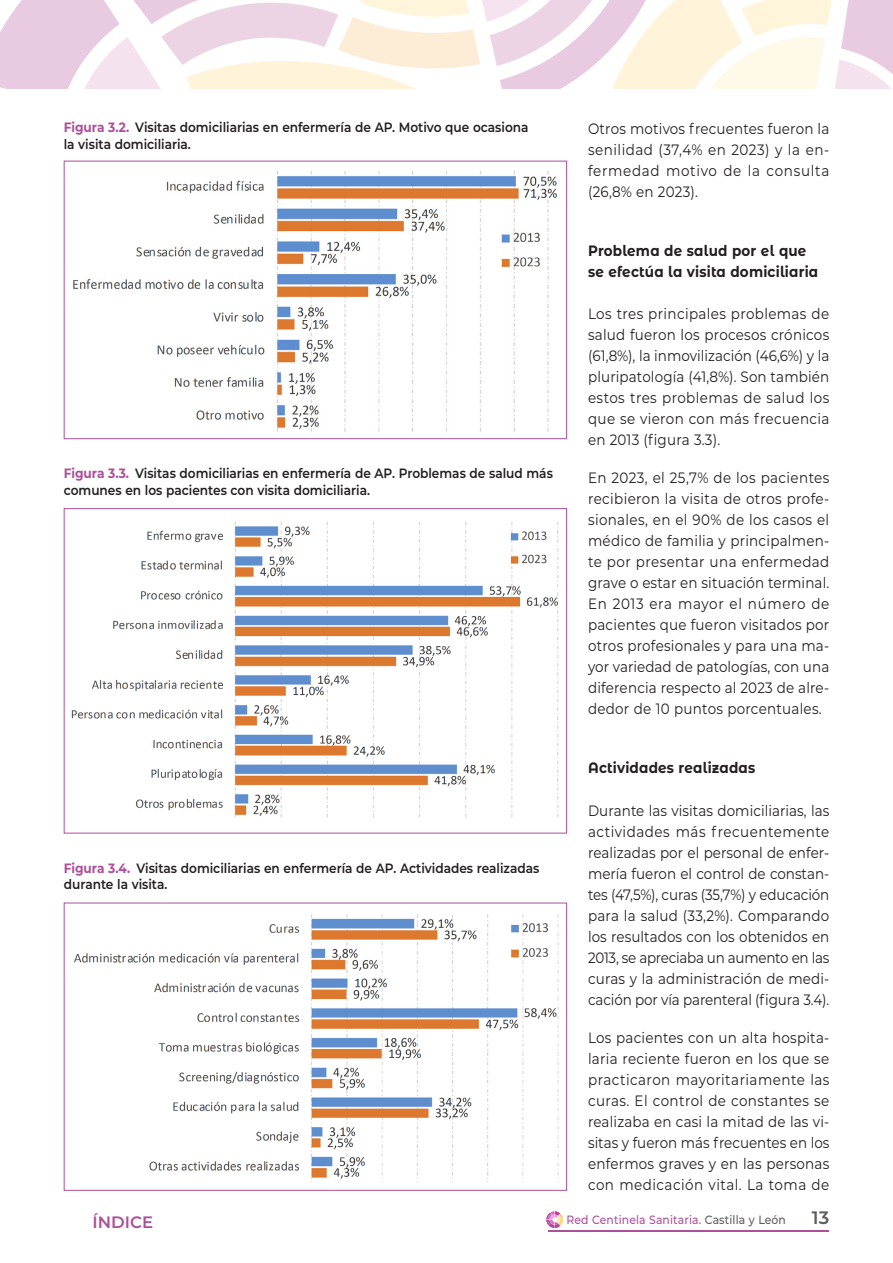
<style>
.page{position:relative;width:893px;height:1263px;background:#fff}
.page>*{position:absolute;margin:0;border:0;box-sizing:border-box;transform-origin:0 0}
.t1{font:600 18px "Montserrat";color:#5c5c5c}
.t2{font:600 16.5px "Montserrat";color:#ad4f99}
.t3{font:15px/21px "Montserrat";letter-spacing:.02em;color:#231f20;text-align:justify;scale:.9 1}
.t4{font:700 15px/21px "Montserrat Alternates";letter-spacing:.015em;color:#231f20;scale:.9 1}
.t5{font:600 13.5px/16.5px "Montserrat";color:#231f20;scale:.9 1}
.t6{font:500 12px "Montserrat";letter-spacing:.015em;color:#ad4f99;scale:.9 1}
.s1{font-weight:700;color:#ad4f99}
.s2{color:#5c5c5c}
</style>
<div class="page">
<hr style="left:549px;top:1231px;width:280px;height:1px;background:#ad4f99">
<svg style="left:546px;top:1211px;width:17px;height:17px"></svg>
<svg style="left:0;top:0;width:893px;height:88px"></svg>
<img style="left:73px;top:171px;width:484px;height:261px">
<div style="left:64px;top:161px;width:503px;height:278px;border:1px solid #ad4f99"></div>
<img style="left:71px;top:521px;width:488px;height:297px">
<div style="left:64px;top:508px;width:503px;height:325px;border:1px solid #ad4f99"></div>
<img style="left:74px;top:914px;width:485px;height:268px">
<div style="left:64px;top:903px;width:503px;height:288px;border:1px solid #ad4f99"></div>
<p class="t5" style="left:64px;top:118px;width:518px"><span class="s1">Figura 3.2.</span> Visitas domiciliarias en enfermería de AP. Motivo que ocasiona la visita domiciliaria.</p>
<p class="t5" style="left:64px;top:464px;width:545px"><span class="s1">Figura 3.3.</span> Visitas domiciliarias en enfermería de AP. Problemas de salud más comunes en los pacientes con visita domiciliaria.</p>
<p class="t5" style="left:64px;top:859px;width:530px"><span class="s1">Figura 3.4.</span> Visitas domiciliarias en enfermería de AP. Actividades realizadas durante la visita.</p>
<p class="t3" style="left:588px;top:117px;width:270px">Otros motivos frecuentes fueron la senilidad (37,4% en 2023) y la en&shy;fermedad motivo de la consulta (26,8% en 2023).</p>
<p class="t4" style="left:588px;top:239px;width:257px">Problema de salud por el que se efectúa la visita domiciliaria</p>
<p class="t3" style="left:588px;top:303px;width:270px">Los tres principales problemas de salud fueron los procesos crónicos (61,8%), la inmovilización (46,6%) y la pluripatología (41,8%). Son también estos tres problemas de salud los que se vieron con más frecuencia en 2013 (figura 3.3).</p>
<p class="t3" style="left:588px;top:467px;width:270px">En 2023, el 25,7% de los pacientes recibieron la visita de otros profe&shy;sionales, en el 90% de los casos el médico de familia y principalmen&shy;te por presentar una enfermedad grave o estar en situación terminal.<br>En 2013 era mayor el número de pacientes que fueron visitados por otros profesionales y para una ma&shy;yor variedad de patologías, con una diferencia respecto al 2023 de alre&shy;dedor de 10 puntos porcentuales.</p>
<p class="t4" style="left:588px;top:757px;width:187px">Actividades realizadas</p>
<p class="t3" style="left:588px;top:799px;width:270px">Durante las visitas domiciliarias, las actividades más frecuentemente realizadas por el personal de enfer&shy;mería fueron el control de constan&shy;tes (47,5%), curas (35,7%) y educación para la salud (33,2%). Comparando los resultados con los obtenidos en 2013, se apreciaba un aumento en las curas y la administración de medi&shy;cación por vía parenteral (figura 3.4).</p>
<p class="t3" style="left:588px;top:1026px;width:270px">Los pacientes con un alta hospita&shy;laria reciente fueron en los que se practicaron mayoritariamente las curas. El control de constantes se realizaba en casi la mitad de las vi&shy;sitas y fueron más frecuentes en los enfermos graves y en las personas con medicación vital. La toma de</p>
<p class="t2" style="left:93px;top:1210px;width:62px">ÍNDICE</p>
<p class="t6" style="left:566px;top:1211px;width:245px">Red Centinela Sanitaria. <span class="s2">Castilla y León</span></p>
<p class="t1" style="left:812px;top:1205px;width:19px">13</p>
</div>
